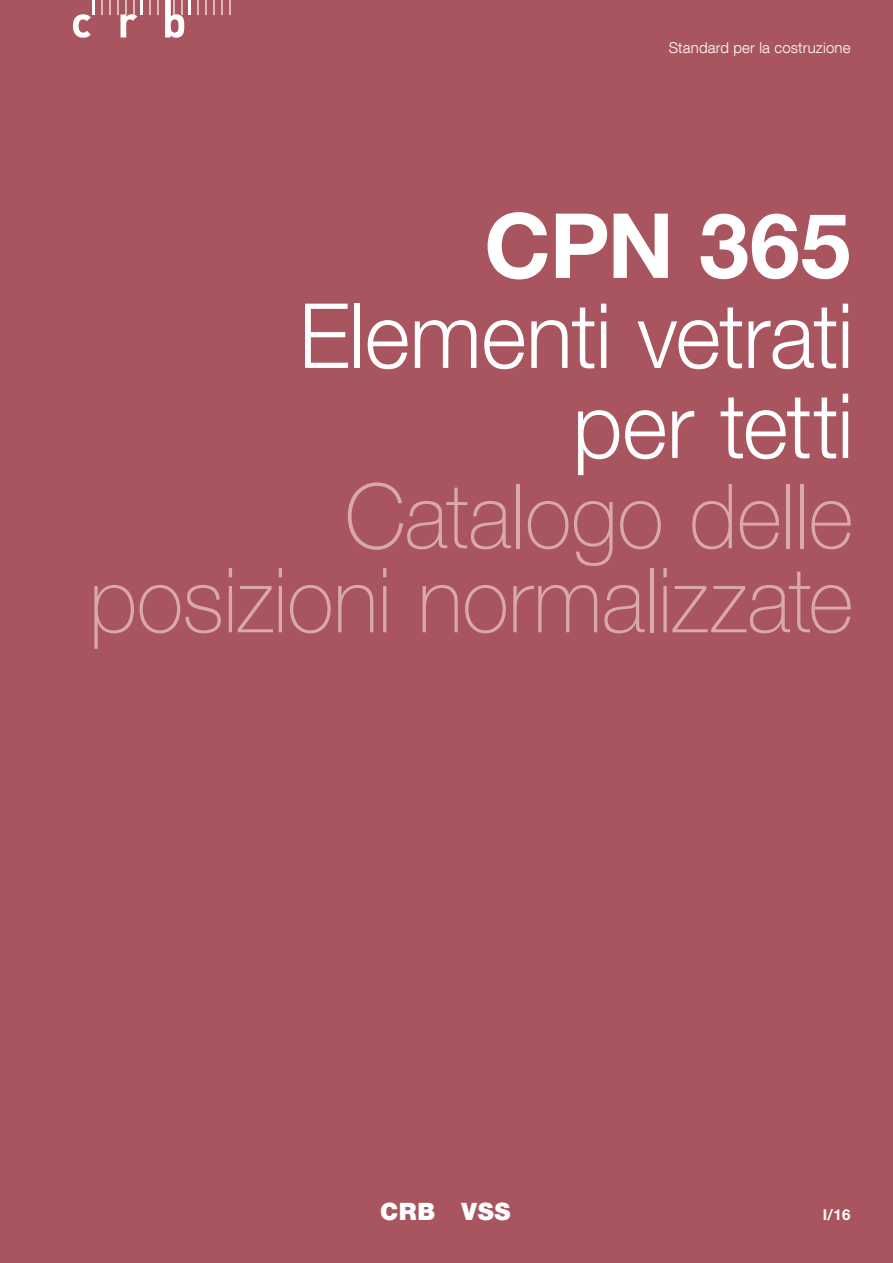
<style>
.page{position:relative;width:893px;height:1263px;background:#a8555f}
.page>*{position:absolute;margin:0;border:0;box-sizing:border-box;transform-origin:0 0}
.t1{font:100 90px/84px "Helvetica Neue LT Com";letter-spacing:-.005em;color:#d8a8ac;text-align:right;scale:.96 1}
.t2{font:300 90px/90px "Helvetica Neue LT Com";letter-spacing:-.015em;color:#fff;text-align:right;scale:.96 1}
.t3{font:700 90px "Helvetica Neue LT Com";letter-spacing:-.005em;color:#fff}
.t4{font:900 24px "Helvetica Neue";letter-spacing:.025em;color:#fff}
.t5{font:300 15px "Helvetica Neue LT Com";letter-spacing:.01em;color:#fff}
.t6{font:700 15px "Helvetica Neue";color:#fff}
</style>
<div class="page">
<hr style="left:92px;top:0;width:3px;height:15px;background:#fff">
<svg style="left:101px;top:0;width:1px;height:15px"></svg>
<svg style="left:109px;top:0;width:1px;height:15px"></svg>
<svg style="left:149px;top:0;width:1px;height:15px"></svg>
<svg style="left:157px;top:0;width:1px;height:15px"></svg>
<svg style="left:197px;top:0;width:1px;height:15px"></svg>
<svg style="left:205px;top:0;width:1px;height:15px"></svg>
<svg style="left:213px;top:0;width:1px;height:15px"></svg>
<svg style="left:221px;top:0;width:1px;height:15px"></svg>
<svg style="left:229px;top:0;width:1px;height:15px"></svg>
<svg style="left:73px;top:14px;width:18px;height:24px"></svg>
<svg style="left:117px;top:0;width:26px;height:37px"></svg>
<svg style="left:165px;top:0;width:26px;height:38px"></svg>
<p class="t5" style="left:669px;top:39px;width:183px">Standard per la costruzione</p>
<p class="t3" style="left:484px;top:189px;width:368px">CPN 365</p>
<p class="t2" style="left:299px;top:289px;width:579px">Elementi vetrati per tetti</p>
<p class="t1" style="left:89px;top:473px;width:798px">Catalogo delle posizioni normalizzate</p>
<p class="t4" style="left:380px;top:1197px;width:132px">CRB VSS</p>
<p class="t6" style="left:823px;top:1206px;width:29px">I/16</p>
</div>
